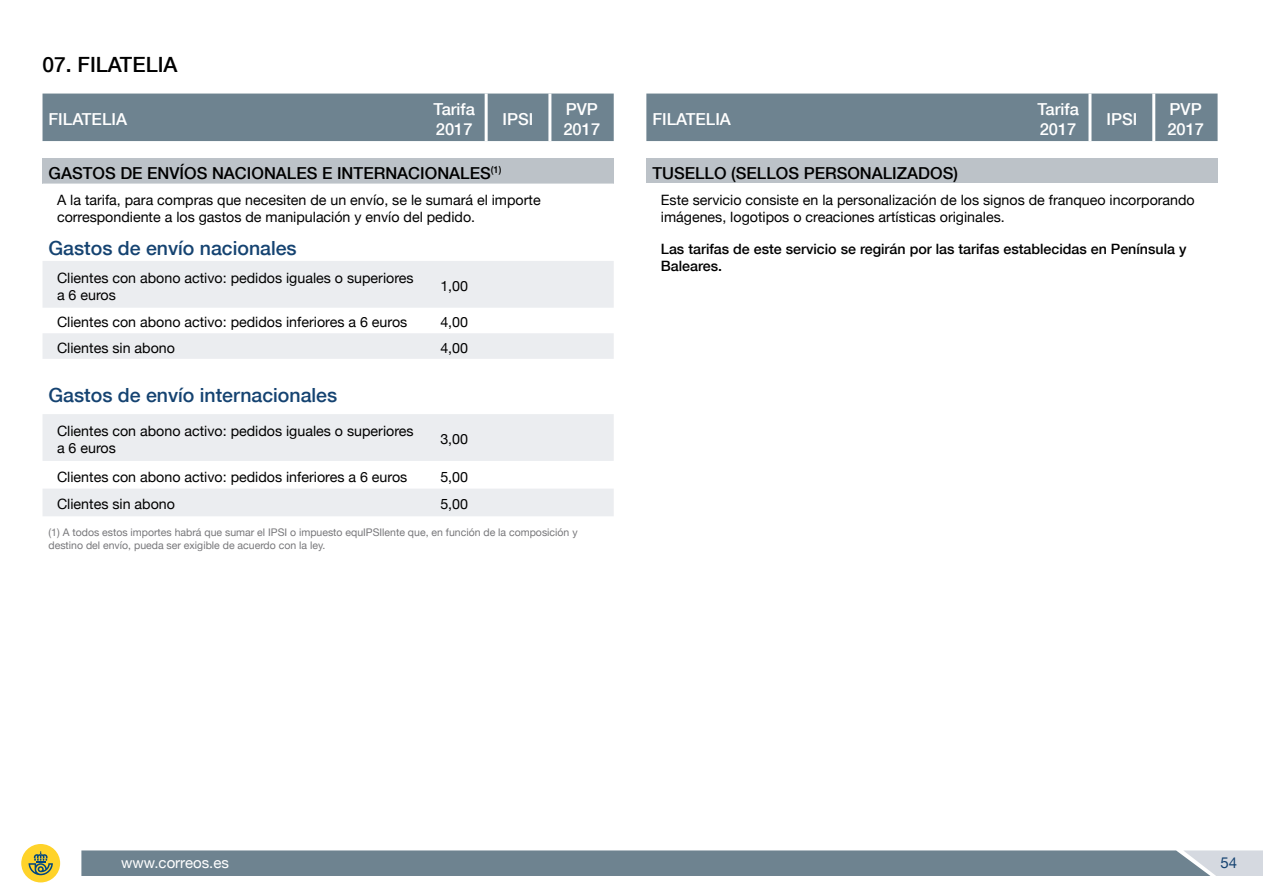
<style>
.page{position:relative;width:1263px;height:893px;background:#fff}
.page>*{position:absolute;margin:0;border:0;box-sizing:border-box;transform-origin:0 0}
.t1{font:500 21px "Helvetica Neue";color:#000}
.t2{font:500 19.5px "Helvetica Neue";color:#154371}
.t3{font:500 16.5px "Helvetica Neue";color:#000}
.t4{font:500 16.5px/19.8px "Helvetica Neue";color:#fff}
.t5{font:15px "Helvetica Neue";color:#fff}
.t6{font:15px "Helvetica Neue";color:#154371}
.t7{font:14.25px/17.1px "Helvetica Neue";color:#000}
.t8{font:500 14.25px/17.1px "Helvetica Neue";color:#000}
.t9{font:10.5px/12.6px "Helvetica Neue";color:#77777a}
.t10{font:500 9.6px "Helvetica Neue";color:#000}
</style>
<div class="page">
<div style="left:21px;top:844px;width:39px;height:38px;background:#ffd32a;border-radius:50%"></div>
<svg style="left:29px;top:851px;width:24px;height:24px"></svg>
<svg style="left:81px;top:850px;width:1182px;height:26px;background:#768a96"></svg>
<div style="left:646px;top:94px;width:571px;height:47px;background:#6e8390"></div>
<div style="left:646px;top:158px;width:571px;height:26px;background:#bcc2c8"></div>
<hr style="left:1088px;top:94px;width:3px;height:47px;background:#fff">
<hr style="left:1152px;top:94px;width:3px;height:47px;background:#fff">
<div style="left:43px;top:94px;width:571px;height:47px;background:#6e8390"></div>
<div style="left:43px;top:158px;width:571px;height:26px;background:#bcc2c8"></div>
<svg style="left:43px;top:261px;width:571px;height:255px;fill:#ebedf0"></svg>
<hr style="left:485px;top:94px;width:3px;height:47px;background:#fff">
<hr style="left:548px;top:94px;width:3px;height:47px;background:#fff">
<h1 class="t1" style="left:43px;top:48px;width:137px">07. FILATELIA</h1>
<p class="t4" style="left:49px;top:109px;width:80px">FILATELIA</p>
<p class="t4" style="left:433px;top:99px;width:43px">Tarifa<br>2017</p>
<p class="t4" style="left:503px;top:109px;width:32px">IPSI</p>
<p class="t4" style="left:563px;top:99px;width:38px">PVP<br>2017</p>
<p class="t3" style="left:49px;top:160px;width:25px">Gastos</p>
<p class="t3" style="left:120px;top:160px;width:38px">de envíos</p>
<p class="t3" style="left:212px;top:160px;width:12px">nacionales</p>
<p class="t3" style="left:322px;top:160px;width:27px">e internacionales</p>
<p class="t10" style="left:491px;top:162px;width:12px">(1)</p>
<p class="t7" style="left:57px;top:191px;width:485px">A la tarifa, para compras que necesiten de un envío, se le sumará el importe correspondiente a los gastos de manipulación y envío del pedido.</p>
<h2 class="t2" style="left:49px;top:232px;width:250px">Gastos de envío nacionales</h2>
<p class="t7" style="left:57px;top:269px;width:358px">Clientes con abono activo: pedidos iguales o superiores a 6 euros</p>
<p class="t7" style="left:440px;top:277px;width:29px">1,00</p>
<p class="t7" style="left:57px;top:313px;width:352px">Clientes con abono activo: pedidos inferiores a 6 euros</p>
<p class="t7" style="left:440px;top:313px;width:29px">4,00</p>
<p class="t7" style="left:57px;top:339px;width:119px">Clientes sin abono</p>
<p class="t7" style="left:440px;top:339px;width:29px">4,00</p>
<h2 class="t2" style="left:49px;top:379px;width:290px">Gastos de envío internacionales</h2>
<p class="t7" style="left:57px;top:422px;width:358px">Clientes con abono activo: pedidos iguales o superiores a 6 euros</p>
<p class="t7" style="left:440px;top:430px;width:29px">3,00</p>
<p class="t7" style="left:57px;top:468px;width:352px">Clientes con abono activo: pedidos inferiores a 6 euros</p>
<p class="t7" style="left:440px;top:468px;width:29px">5,00</p>
<p class="t7" style="left:57px;top:495px;width:119px">Clientes sin abono</p>
<p class="t7" style="left:440px;top:495px;width:29px">5,00</p>
<p class="t9" style="left:49px;top:526px;width:531px">(1) A todos estos importes habrá que sumar el IPSI o impuesto equIPSIlente que, en función de la composición y destino del envío, pueda ser exigible de acuerdo con la ley.</p>
<p class="t4" style="left:652px;top:109px;width:80px">FILATELIA</p>
<p class="t4" style="left:1037px;top:99px;width:43px">Tarifa<br>2017</p>
<p class="t4" style="left:1106px;top:109px;width:32px">IPSI</p>
<p class="t4" style="left:1167px;top:99px;width:38px">PVP<br>2017</p>
<p class="t3" style="left:652px;top:160px;width:106px">TUSELLO (Sellos</p>
<p class="t3" style="left:804px;top:160px;width:12px">personalizados</p>
<p class="t3" style="left:953px;top:160px;width:6px">)</p>
<p class="t7" style="left:661px;top:191px;width:535px">Este servicio consiste en la personalización de los signos de franqueo incorporando imágenes, logotipos o creaciones artísticas originales.</p>
<p class="t8" style="left:661px;top:240px;width:527px">Las tarifas de este servicio se regirán por las tarifas establecidas en Península y<br>Baleares.</p>
<p class="t5" style="left:121px;top:854px;width:109px">www.correos.es</p>
<p class="t6" style="left:1220px;top:854px;width:18px">54</p>
</div>
